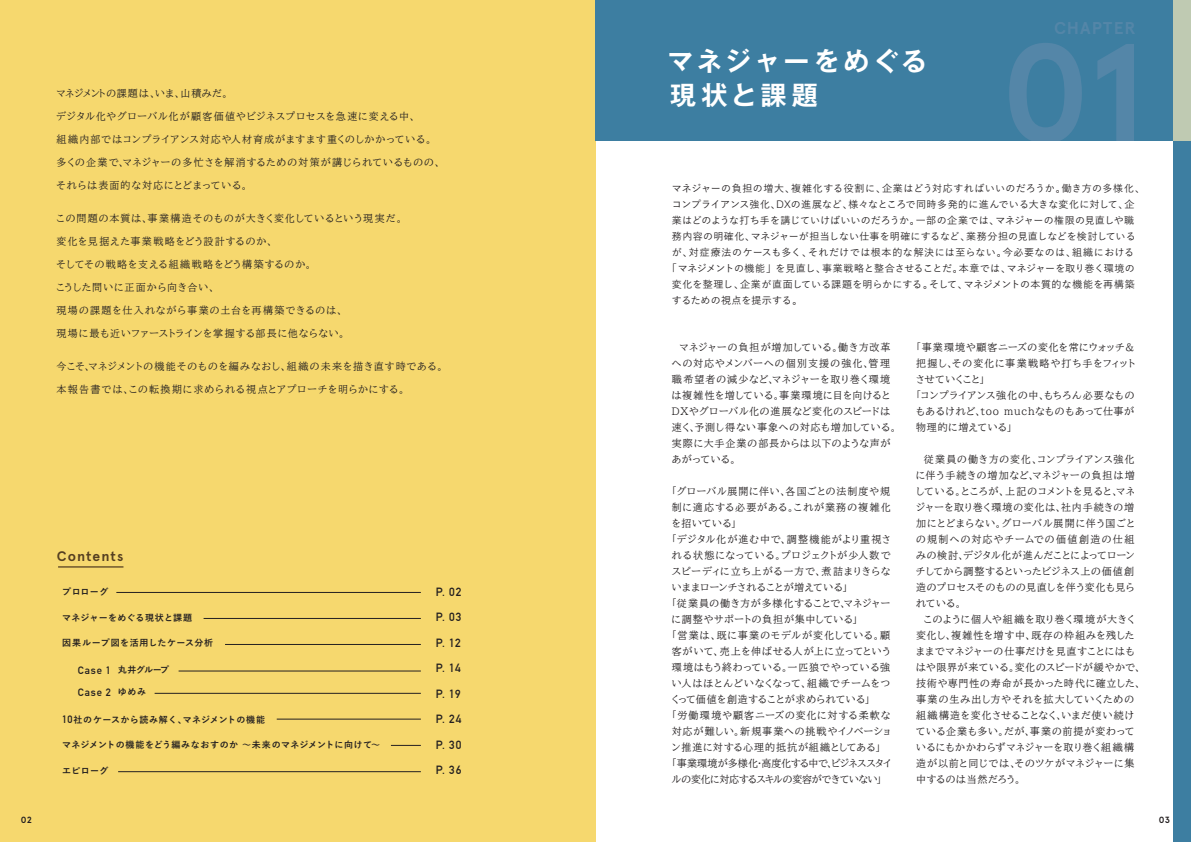
<style>
.page{position:relative;width:1191px;height:842px;background:#fff}
.page>*{position:absolute;margin:0;border:0;box-sizing:border-box;transform-origin:0 0}
.t1{font:700 140.9px "Apercu";color:#5486a8}
.t2{font:700 26px/34px "Gothic MB101 Pro De";letter-spacing:.13em;color:#fff}
.t3{font:700 17.1px "Apercu";letter-spacing:.055em;color:#5486a8}
.t4{font:700 13.9px "Apercu";letter-spacing:.075em;color:#553f21}
.t5{font:700 11.7px/25.5px "DIN Alternate";letter-spacing:.08em;color:#231f20;text-align:justify}
.t6{font:700 10.5px "DIN Alternate";color:#231f20}
.t7{font:10px/16px "BIZ UDP Mincho Medium";letter-spacing:.09em;color:#231f20}
.t8{font:500 10px "Yu Go";letter-spacing:.015em;color:#231f20}
.t9{font:10px "BIZ UDP Mincho Medium";letter-spacing:.11em;color:#231f20}
.t10{font:500 10px "Yu Go";letter-spacing:-.015em;color:#231f20}
.t11{font:500 10px "Yu Go";letter-spacing:-.005em;color:#231f20}
.t12{font:500 10px "Yu Go";letter-spacing:.04em;color:#231f20}
.t13{font:500 10px "Yu Go";letter-spacing:.05em;color:#231f20}
.t14{font:10px "BIZ UDP Mincho Medium";letter-spacing:.12em;color:#231f20}
.t15{font:10px "BIZ UDP Mincho Medium";letter-spacing:.125em;color:#231f20}
.t16{font:10px "BIZ UDP Mincho Medium";letter-spacing:.055em;color:#231f20}
.t17{font:700 9px "Yu Go";letter-spacing:.035em;color:#231f20}
.t18{font:700 9px "Yu Go";letter-spacing:.065em;color:#231f20}
.t19{font:700 9px "Apercu";color:#231f20}
.s1{font-family:"DIN Alternate";font-size:10.5px}
.s2{font-family:"Yu Go";font-size:9px}
.s3{font-family:"Helvetica Neue LT Std";font-weight:300;font-size:10.6px}
</style>
<div class="page">
<div style="left:1173px;top:0;width:18px;height:842px;background:#3d7ea1"></div>
<div style="left:0;top:0;width:595px;height:842px;background:#f6d86e"></div>
<div style="left:595px;top:0;width:596px;height:140px;background:#3d7ea1"></div>
<div style="left:1173px;top:0;width:18px;height:140px;background:#bfcab2"></div>
<hr style="left:225px;top:644px;width:196px;height:1px;background:#231f20">
<hr style="left:116px;top:592px;width:305px;height:1px;background:#231f20">
<hr style="left:179px;top:671px;width:242px;height:1px;background:#231f20">
<hr style="left:277px;top:719px;width:144px;height:1px;background:#231f20">
<hr style="left:391px;top:745px;width:30px;height:1px;background:#231f20">
<hr style="left:118px;top:771px;width:303px;height:1px;background:#231f20">
<hr style="left:204px;top:618px;width:217px;height:1px;background:#231f20">
<hr style="left:58px;top:566px;width:65px;height:2px;background:#553f21">
<hr style="left:155px;top:693px;width:266px;height:1px;background:#231f20">
<p class="t16" style="left:57px;top:88px;width:174px">マネジメントの課題は、いま、山積みだ。</p>
<p class="t7" style="left:57px;top:108px;width:361px">デジタル化やグローバル化が顧客価値やビジネスプロセスを急速に変える中、</p>
<p class="t7" style="left:57px;top:131px;width:377px">組織内部ではコンプライアンス対応や人材育成がますます重くのしかかっている。</p>
<p class="t9" style="left:57px;top:157px;width:386px">多くの企業で、マネジャーの多忙さを解消するための対策が講じられているものの、</p>
<p class="t9" style="left:57px;top:180px;width:193px">それらは表面的な対応にとどまっている。</p>
<p class="t7" style="left:57px;top:210px;width:348px">この問題の本質は、事業構造そのものが大きく変化しているという現実だ。</p>
<p class="t7" style="left:57px;top:233px;width:218px">変化を見据えた事業戦略をどう設計するのか、</p>
<p class="t7" style="left:57px;top:256px;width:257px">そしてその戦略を支える組織戦略をどう構築するのか。</p>
<p class="t7" style="left:57px;top:279px;width:160px">こうした問いに正面から向き合い、</p>
<p class="t15" style="left:57px;top:305px;width:288px">現場の課題を仕入れながら事業の土台を再構築できるのは、</p>
<p class="t7" style="left:57px;top:325px;width:290px">現場に最も近いファーストラインを掌握する部長に他ならない。</p>
<p class="t9" style="left:57px;top:361px;width:388px">今こそ、マネジメントの機能そのものを編みなおし、組織の未来を描き直す時である。</p>
<p class="t14" style="left:57px;top:384px;width:350px">本報告書では、この転換期に求められる視点とアプローチを明らかにする。</p>
<h3 class="t4" style="left:57px;top:547px;width:68px">Contents</h3>
<p class="t17" style="left:62px;top:587px;width:48px">プロローグ</p>
<p class="t17" style="left:62px;top:612px;width:132px">マネジャーをめぐる現状と課題</p>
<p class="t18" style="left:62px;top:638px;width:152px">因果ループ図を活用したケース分析</p>
<p class="t17" style="left:78px;top:665px;width:93px"><span class="s1">Case 1</span> 丸井グループ</p>
<p class="t6" style="left:78px;top:684px;width:70px">Case 2 <span class="s2">ゆめみ</span></p>
<p class="t17" style="left:62px;top:714px;width:204px"><span class="s1">10</span>社のケースから読み解く、マネジメントの機能</p>
<p class="t17" style="left:62px;top:740px;width:319px">マネジメントの機能をどう編みなおすのか～未来のマネジメントに向けて～</p>
<p class="t17" style="left:62px;top:765px;width:48px">エピローグ</p>
<p class="t5" style="left:436px;top:578px;width:27px">P. 02<br>P. 03<br>P. 12<br>P. 14<br>P. 19<br>P. 24<br>P. 30<br>P. 36</p>
<h3 class="t3" style="left:1054px;top:18px;width:83px">CHAPTER</h3>
<h2 class="t2" style="left:667px;top:41px;width:261px">マネジャーをめぐる現状と課題</h2>
<h1 class="t1" style="left:1000px;top:8px;width:147px">01</h1>
<p class="t12" style="left:672px;top:179px;width:475px">マネジャーの負担の増大、複雑化する役割に、企業はどう対応すればいいのだろうか。働き方の多様化、</p>
<p class="t11" style="left:672px;top:195px;width:464px">コンプライアンス強化、<span class="s3">DX</span>の進展など、様々なところで同時多発的に進んでいる大きな変化に対して、企</p>
<p class="t8" style="left:672px;top:211px;width:464px">業はどのような打ち手を講じていけばいいのだろうか。一部の企業では、マネジャーの権限の見直しや職</p>
<p class="t8" style="left:672px;top:227px;width:465px">務内容の明確化、マネジャーが担当しない仕事を明確にするなど、業務分担の見直しなどを検討している</p>
<p class="t13" style="left:672px;top:243px;width:464px">が、対症療法のケースも多く、それだけでは根本的な解決には至らない。今必要なのは、組織における</p>
<p class="t10" style="left:667px;top:259px;width:469px">「マネジメントの機能」を見直し、事業戦略と整合させることだ。本章では、マネジャーを取り巻く環境の</p>
<p class="t8" style="left:672px;top:275px;width:464px">変化を整理し、企業が直面している課題を明らかにする。そして、マネジメントの本質的な機能を再構築</p>
<p class="t10" style="left:672px;top:291px;width:132px">するための視点を提示する。</p>
<p class="t7" style="left:672px;top:339px;width:226px">　マネジャーの負担が増加している。働き方改革への対応やメンバーへの個別支援の強化、管理職希望者の減少など、マネジャーを取り巻く環境は複雑性を増している。事業環境に目を向けると<br>DXやグローバル化の進展など変化のスピードは速く、予測し得ない事象への対応も増加している。実際に大手企業の部長からは以下のような声があがっている。</p>
<p class="t7" style="left:672px;top:483px;width:221px">「グローバル展開に伴い、各国ごとの法制度や規制に適応する必要がある。これが業務の複雑化を招いている」<br>「デジタル化が進む中で、調整機能がより重視される状態になっている。プロジェクトが少人数でスピーディに立ち上がる一方で、煮詰まりきらないままローンチされることが増えている」<br>「従業員の働き方が多様化することで、マネジャーに調整やサポートの負担が集中している」<br>「営業は、既に事業のモデルが変化している。顧客がいて、売上を伸ばせる人が上に立ってという環境はもう終わっている。一匹狼でやっている強い人はほとんどいなくなって、組織でチームをつくって価値を創造することが求められている」<br>「労働環境や顧客ニーズの変化に対する柔軟な対応が難しい。新規事業への挑戦やイノベーション推進に対する心理的抵抗が組織としてある」<br>「事業環境が多様化・高度化する中で、ビジネススタイルの変化に対応するスキルの変容ができていない」</p>
<p class="t7" style="left:916px;top:339px;width:220px">「事業環境や顧客ニーズの変化を常にウォッチ＆把握し、その変化に事業戦略や打ち手をフィットさせていくこと」<br>「コンプライアンス強化の中、もちろん必要なものもあるけれど、too muchなものもあって仕事が物理的に増えている」</p>
<p class="t7" style="left:916px;top:451px;width:226px">　従業員の働き方の変化、コンプライアンス強化に伴う手続きの増加など、マネジャーの負担は増している。ところが、上記のコメントを見ると、マネジャーを取り巻く環境の変化は、社内手続きの増加にとどまらない。グローバル展開に伴う国ごとの規制への対応やチームでの価値創造の仕組みの検討、デジタル化が進んだことによってローンチしてから調整するといったビジネス上の価値創造のプロセスそのものの見直しを伴う変化も見られている。<br>　このように個人や組織を取り巻く環境が大きく変化し、複雑性を増す中、既存の枠組みを残したままでマネジャーの仕事だけを見直すことにはもはや限界が来ている。変化のスピードが緩やかで、技術や専門性の寿命が長かった時代に確立した、事業の生み出し方やそれを拡大していくための組織構造を変化させることなく、いまだ使い続けている企業も多い。だが、事業の前提が変わっているにもかかわらずマネジャーを取り巻く組織構造が以前と同じでは、そのツケがマネジャーに集中するのは当然だろう。</p>
<p class="t19" style="left:21px;top:814px;width:13px">02</p>
<p class="t19" style="left:1158px;top:814px;width:13px">03</p>
</div>
